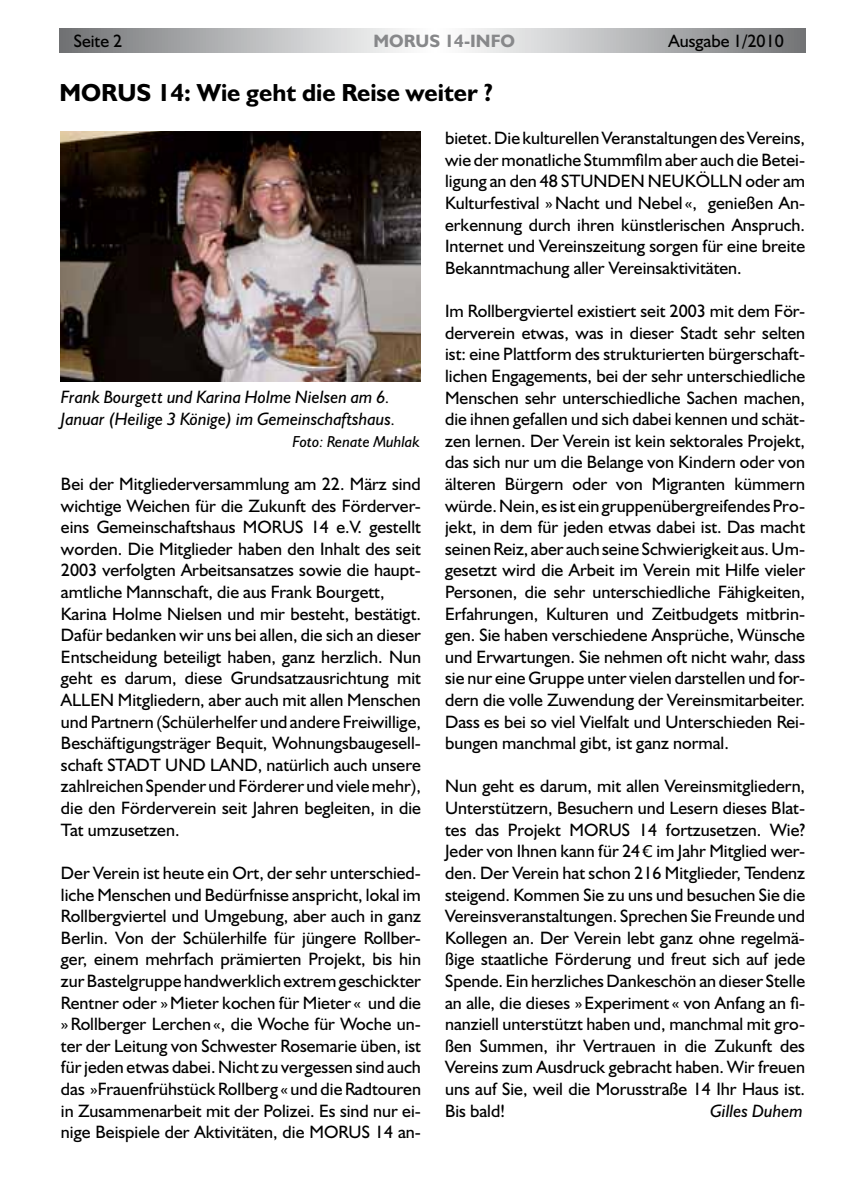
<style>
.page{position:relative;width:842px;height:1191px;background:#fff}
.page>*{position:absolute;margin:0;border:0;box-sizing:border-box;transform-origin:0 0}
.t1{font:700 24.8px "Humanist 521 BT";color:#000}
.t2{font:18px/21.6px "Humanist 521 BT";color:#000;text-align:justify}
.t3{font:italic 18px/21.6px "Humanist 521 BT";color:#000}
.t4{font:700 18px "Humanist 521 BT";color:#87888a}
.t5{font:italic 16px "Humanist 521 BT";color:#000}
.s1{font-family:"Verdana";font-size:16px}
</style>
<div class="page">
<svg style="left:60px;top:28px;width:745px;height:24px;background:#babbbc"></svg>
<img style="left:61px;top:132px;width:360px;height:250px">
<p class="t2" style="left:74px;top:30px;width:50px">Seite 2</p>
<p class="t4" style="left:374px;top:30px;width:143px">MORUS 14-INFO</p>
<p class="t2" style="left:668px;top:30px;width:117px">Ausgabe 1/2010</p>
<h1 class="t1" style="left:60px;top:77px;width:435px">MORUS 14: Wie geht die Reise weiter ?</h1>
<p class="t3" style="left:61px;top:386px;width:336px">Frank Bourgett und Karina Holme Nielsen am 6.<br>Januar (Heilige 3 Könige) im Gemeinschaftshaus.</p>
<p class="t5" style="left:292px;top:431px;width:129px">Foto: Renate Muhlak</p>
<p class="t2" style="left:61px;top:472px;width:362px;text-align:left">Bei der Mitgliederversammlung am 22. März sind wichtige Weichen für die Zukunft des Förderver&shy;eins Gemeinschaftshaus MORUS 14 e.V. gestellt worden. Die Mitglieder haben den Inhalt des seit 2003 verfolgten Arbeitsansatzes sowie die haupt&shy;amtliche Mannschaft, die aus Frank Bourgett, Karina Holme Nielsen und mir besteht, bestätigt.<br>Dafür bedanken wir uns bei allen, die sich an dieser Entscheidung beteiligt haben, ganz herzlich. Nun geht es darum, diese Grundsatzausrichtung mit ALLEN Mitgliedern, aber auch mit allen Menschen und Partnern (Schülerhelfer und andere Freiwillige, Beschäftigungsträger Bequit, Wohnungsbaugesell&shy;schaft STADT UND LAND, natürlich auch unsere zahlreichen Spender und Förderer und viele mehr), die den Förderverein seit Jahren begleiten, in die Tat umzusetzen.</p>
<p class="t2" style="left:61px;top:861px;width:362px">Der Verein ist heute ein Ort, der sehr unterschied&shy;liche Menschen und Bedürfnisse anspricht, lokal im Rollbergviertel und Umgebung, aber auch in ganz Berlin. Von der Schülerhilfe für jüngere Rollber&shy;ger, einem mehrfach prämierten Projekt, bis hin zur Bastelgruppe handwerklich extrem geschickter Rentner oder »Mieter kochen für Mieter « und die »Rollberger Lerchen «, die Woche für Woche un&shy;ter der Leitung von Schwester Rosemarie üben, ist für jeden etwas dabei. Nicht zu vergessen sind auch das »Frauenfrühstück Rollberg « und die Radtouren in Zusammenarbeit mit der Polizei. Es sind nur ei&shy;nige Beispiele der Aktivitäten, die MORUS 14 an-</p>
<p class="t2" style="left:445px;top:127px;width:362px">bietet. Die kulturellen Veranstaltungen des Vereins, wie der monatliche Stummfilm aber auch die Betei&shy;ligung an den 48 STUNDEN NEUKÖLLN oder am Kulturfestival »Nacht und Nebel «, genießen An&shy;erkennung durch ihren künstlerischen Anspruch.<br>Internet und Vereinszeitung sorgen für eine breite Bekanntmachung aller Vereinsaktivitäten.</p>
<p class="t2" style="left:445px;top:300px;width:362px">Im Rollbergviertel existiert seit 2003 mit dem För&shy;derverein etwas, was in dieser Stadt sehr selten ist: eine Plattform des strukturierten bürgerschaft&shy;lichen Engagements, bei der sehr unterschiedliche Menschen sehr unterschiedliche Sachen machen, die ihnen gefallen und sich dabei kennen und schät&shy;zen lernen. Der Verein ist kein sektorales Projekt, das sich nur um die Belange von Kindern oder von älteren Bürgern oder von Migranten kümmern würde. Nein, es ist ein gruppenübergreifendes Pro&shy;jekt, in dem für jeden etwas dabei ist. Das macht seinen Reiz, aber auch seine Schwierigkeit aus. Um&shy;gesetzt wird die Arbeit im Verein mit Hilfe vieler Personen, die sehr unterschiedliche Fähigkeiten, Erfahrungen, Kulturen und Zeitbudgets mitbrin&shy;gen. Sie haben verschiedene Ansprüche, Wünsche und Erwartungen. Sie nehmen oft nicht wahr, dass sie nur eine Gruppe unter vielen darstellen und for&shy;dern die volle Zuwendung der Vereinsmitarbeiter.<br>Dass es bei so viel Vielfalt und Unterschieden Rei&shy;bungen manchmal gibt, ist ganz normal.</p>
<p class="t2" style="left:445px;top:775px;width:362px">Nun geht es darum, mit allen Vereinsmitgliedern, Unterstützern, Besuchern und Lesern dieses Blat&shy;tes das Projekt MORUS 14 fortzusetzen. Wie?<br>Jeder von Ihnen kann für 24<span class="s1">€</span> im Jahr Mitglied wer&shy;den. Der Verein hat schon 216 Mitglieder, Tendenz steigend. Kommen Sie zu uns und besuchen Sie die Vereinsveranstaltungen. Sprechen Sie Freunde und Kollegen an. Der Verein lebt ganz ohne regelmä&shy;ßige staatliche Förderung und freut sich auf jede Spende. Ein herzliches Dankeschön an dieser Stelle an alle, die dieses »Experiment « von Anfang an fi&shy;nanziell unterstützt haben und, manchmal mit gro&shy;ßen Summen, ihr Vertrauen in die Zukunft des Vereins zum Ausdruck gebracht haben. Wir freuen uns auf Sie, weil die Morusstraße 14 Ihr Haus ist.<br>Bis bald!</p>
<p class="t3" style="left:710px;top:1099px;width:94px">Gilles Duhem</p>
</div>
